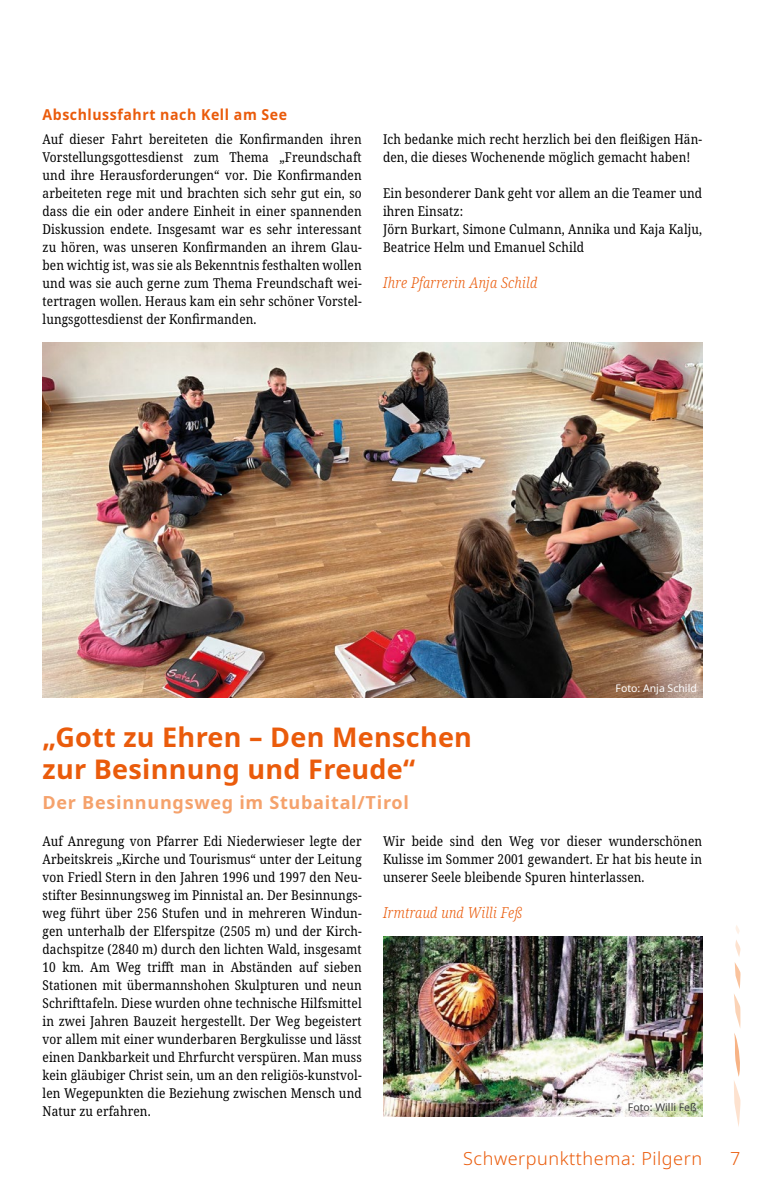
<style>
.page{position:relative;width:766px;height:1191px;background:#fff}
.page>*{position:absolute;margin:0;border:0;box-sizing:border-box;transform-origin:0 0}
.t1{font:700 27px/32.4px "Noto Sans";letter-spacing:.01em;color:#ea5b0b}
.t2{font:700 18px "Noto Sans";letter-spacing:.04em;color:#f5a26c}
.t3{font:300 18px "Noto Sans";letter-spacing:.03em;color:#ea5b0b}
.t4{font:italic 300 15px "Noto Serif";letter-spacing:.02em;color:#ea5b0b;scale:.88 1}
.t5{font:700 15px "Noto Sans";letter-spacing:.04em;color:#ea5b0b;scale:.94 1}
.t6{font:13.5px/18px "Noto Serif";letter-spacing:.01em;color:#000;text-align:justify;scale:.88 1}
.t7{font:10.5px "Noto Sans";color:#fff}
.t8{font:10.5px "Noto Sans";color:#3c3c3b}
</style>
<div class="page">
<img style="left:383px;top:936px;width:319px;height:180px">
<img style="left:43px;top:342px;width:659px;height:355px">
<svg style="left:734px;top:925px;width:7px;height:202px"></svg>
<p class="t5" style="left:43px;top:104px;width:262px">Abschlussfahrt nach Kell am See</p>
<p class="t6" style="left:43px;top:131px;width:364px">Auf dieser Fahrt bereiteten die Konfirmanden ihren Vorstellungsgottesdienst zum Thema „Freundschaft und ihre Herausforderungen“ vor. Die Konfirmanden arbeiteten rege mit und brachten sich sehr gut ein, so dass die ein oder andere Einheit in einer spannenden Diskussion endete. Insgesamt war es sehr interessant zu hören, was unseren Konfirmanden an ihrem Glau&shy;ben wichtig ist, was sie als Bekenntnis festhalten wollen und was sie auch gerne zum Thema Freundschaft wei&shy;tertragen wollen. Heraus kam ein sehr schöner Vorstel&shy;lungsgottesdienst der Konfirmanden.</p>
<p class="t6" style="left:383px;top:131px;width:364px">Ich bedanke mich recht herzlich bei den fleißigen Hän&shy;den, die dieses Wochenende möglich gemacht haben!</p>
<p class="t6" style="left:383px;top:185px;width:364px;text-align:left">Ein besonderer Dank geht vor allem an die Teamer und ihren Einsatz:<br>Jörn Burkart, Simone Culmann, Annika und Kaja Kalju, Beatrice Helm und Emanuel Schild</p>
<p class="t4" style="left:383px;top:272px;width:177px">Ihre Pfarrerin Anja Schild</p>
<h1 class="t1" style="left:43px;top:721px;width:431px">„Gott zu Ehren – Den Menschen zur Besinnung und Freude“</h1>
<h2 class="t2" style="left:43px;top:790px;width:368px">Der Besinnungsweg im Stubaital/Tirol</h2>
<p class="t7" style="left:615px;top:681px;width:83px">Foto: Anja Schild</p>
<p class="t6" style="left:43px;top:833px;width:364px">Auf Anregung von Pfarrer Edi Niederwieser legte der Arbeitskreis „Kirche und Tourismus“ unter der Leitung von Friedl Stern in den Jahren 1996 und 1997 den Neu&shy;stifter Besinnungsweg im Pinnistal an. Der Besinnungs&shy;weg führt über 256 Stufen und in mehreren Windun&shy;gen unterhalb der Elferspitze (2505 m) und der Kirch&shy;dachspitze (2840 m) durch den lichten Wald, insgesamt 10 km. Am Weg trifft man in Abständen auf sieben Stationen mit übermannshohen Skulpturen und neun Schrifttafeln. Diese wurden ohne technische Hilfsmittel in zwei Jahren Bauzeit hergestellt. Der Weg begeistert vor allem mit einer wunderbaren Bergkulisse und lässt einen Dankbarkeit und Ehrfurcht verspüren. Man muss kein gläubiger Christ sein, um an den religiös-kunstvol&shy;len Wegepunkten die Beziehung zwischen Mensch und Natur zu erfahren.</p>
<p class="t6" style="left:383px;top:833px;width:364px">Wir beide sind den Weg vor dieser wunderschönen Kulisse im Sommer 2001 gewandert. Er hat bis heute in unserer Seele bleibende Spuren hinterlassen.</p>
<p class="t4" style="left:383px;top:902px;width:160px">Irmtraud und Willi Feß</p>
<p class="t8" style="left:627px;top:1100px;width:70px">Foto: Willi Feß</p>
<h2 class="t3" style="left:463px;top:1146px;width:240px">Schwerpunktthema: Pilgern</h2>
<h2 class="t3" style="left:730px;top:1146px;width:12px">7</h2>
</div>
